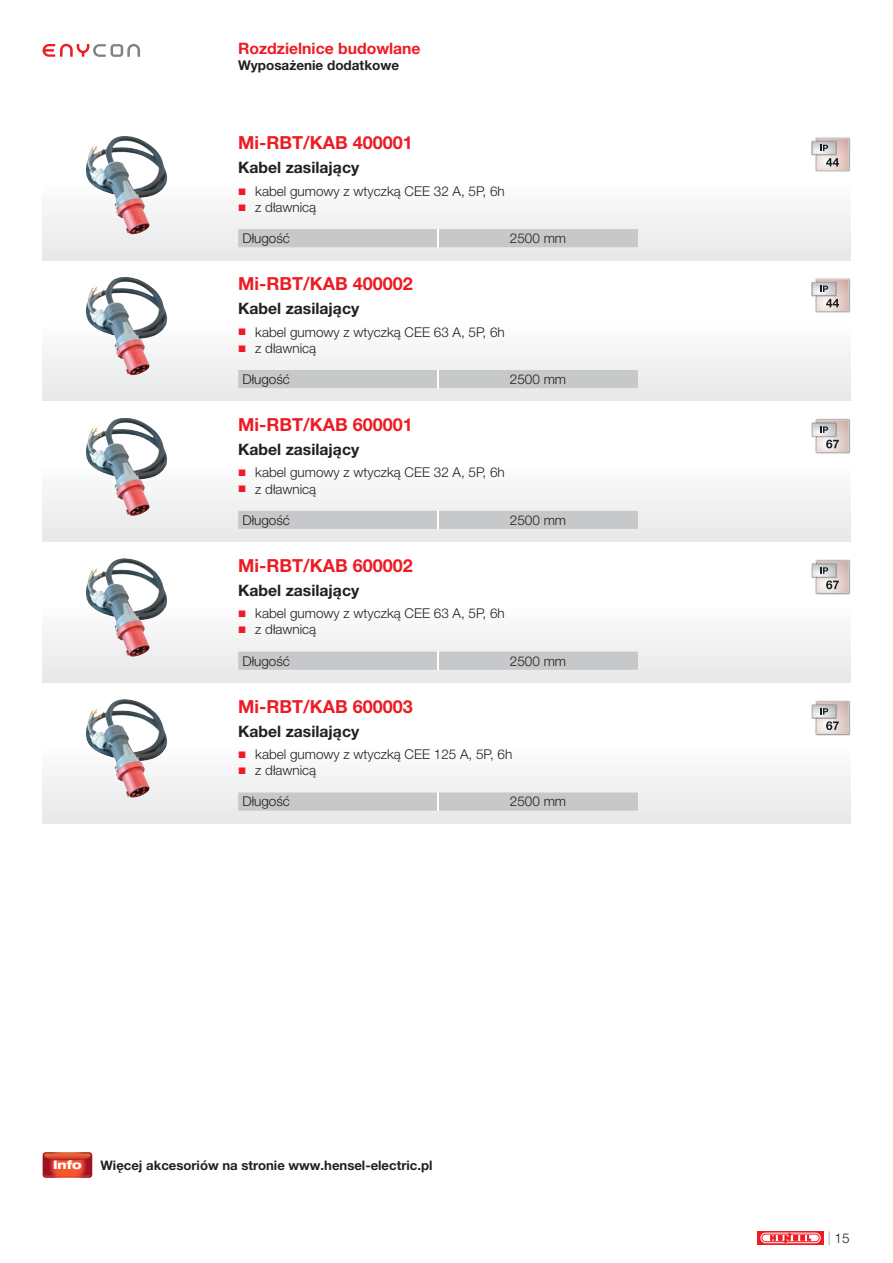
<style>
.page{position:relative;width:893px;height:1263px;background:#fff}
.page>*{position:absolute;margin:0;border:0;box-sizing:border-box;transform-origin:0 0}
.t1{font:700 18px "Helvetica Neue LT Pro";color:#ed1c24}
.t2{font:700 15.75px "Helvetica Neue LT Pro";color:#231f20}
.t3{font:700 15.75px "Helvetica Neue LT Pro";color:#ed1c24}
.t4{font:300 13.5px/16.2px "Helvetica Neue LT Pro";color:#231f20}
.t5{font:700 13.5px "Helvetica Neue LT Pro";color:#231f20}
.t6{font:700 13.2px "Helvetica Neue LT Pro";color:#231f20}
.t7{font:800 expanded 11.85px "Helvetica Neue LT Pro";color:#fff}
.s1{color:#939598}
</style>
<div class="page">
<svg style="left:757px;top:1231px;width:67px;height:13px"></svg>
<svg style="left:761px;top:1233px;width:59px;height:10px"></svg>
<svg style="left:43px;top:44px;width:97px;height:13px"></svg>
<div style="left:43px;top:184px;width:807px;height:76px;background:#f2f2f3"></div>
<img style="left:85px;top:136px;width:82px;height:98px">
<img style="left:815px;top:137px;width:35px;height:35px">
<img style="left:811px;top:141px;width:1px;height:14px">
<svg style="left:812px;top:138px;width:37px;height:32px"></svg>
<div style="left:238px;top:229px;width:400px;height:18px;background:#c6c8ca"></div>
<div style="left:43px;top:324px;width:807px;height:77px;background:#f3f3f3"></div>
<img style="left:85px;top:277px;width:82px;height:98px">
<img style="left:815px;top:278px;width:35px;height:35px">
<img style="left:811px;top:282px;width:1px;height:14px">
<svg style="left:812px;top:279px;width:37px;height:32px"></svg>
<div style="left:238px;top:370px;width:400px;height:18px;background:#c6c8ca"></div>
<div style="left:43px;top:465px;width:807px;height:77px;background:#f3f3f3"></div>
<img style="left:85px;top:418px;width:82px;height:98px">
<img style="left:815px;top:418px;width:35px;height:36px">
<img style="left:811px;top:422px;width:1px;height:15px">
<svg style="left:812px;top:420px;width:37px;height:32px"></svg>
<div style="left:238px;top:511px;width:400px;height:18px;background:#c6c8ca"></div>
<div style="left:43px;top:606px;width:807px;height:77px;background:#f3f3f3"></div>
<img style="left:85px;top:559px;width:82px;height:98px">
<img style="left:815px;top:559px;width:35px;height:36px">
<img style="left:811px;top:563px;width:1px;height:15px">
<svg style="left:812px;top:561px;width:37px;height:32px"></svg>
<div style="left:238px;top:652px;width:400px;height:18px;background:#c6c8ca"></div>
<div style="left:43px;top:747px;width:807px;height:76px;background:#f3f3f3"></div>
<img style="left:85px;top:700px;width:82px;height:98px">
<img style="left:815px;top:700px;width:35px;height:36px">
<img style="left:811px;top:704px;width:1px;height:15px">
<svg style="left:812px;top:702px;width:37px;height:32px"></svg>
<div style="left:238px;top:793px;width:400px;height:18px;background:#c6c8ca"></div>
<svg style="left:43px;top:1152px;width:49px;height:26px"></svg>
<svg style="left:44px;top:1153px;width:47px;height:8px"></svg>
<svg style="left:44px;top:1175px;width:46px;height:2px"></svg>
<p class="t3" style="left:238px;top:43px;width:184px">Rozdzielnice budowlane</p>
<p class="t5" style="left:238px;top:60px;width:162px">Wyposażenie dodatkowe</p>
<h1 class="t1" style="left:238px;top:136px;width:176px">Mi-RBT/KAB 400001</h1>
<p class="t2" style="left:238px;top:162px;width:122px">Kabel zasilający</p>
<p class="t4" style="left:255px;top:184px;width:251px">kabel gumowy z wtyczką CEE 32 A, 5P, 6h z dławnicą</p>
<p class="t4" style="left:242px;top:232px;width:49px">Długość</p>
<p class="t4" style="left:510px;top:232px;width:58px">2500 mm</p>
<h1 class="t1" style="left:238px;top:277px;width:176px">Mi-RBT/KAB 400002</h1>
<p class="t2" style="left:238px;top:303px;width:122px">Kabel zasilający</p>
<p class="t4" style="left:255px;top:325px;width:251px">kabel gumowy z wtyczką CEE 63 A, 5P, 6h z dławnicą</p>
<p class="t4" style="left:242px;top:373px;width:49px">Długość</p>
<p class="t4" style="left:510px;top:373px;width:58px">2500 mm</p>
<h1 class="t1" style="left:238px;top:418px;width:176px">Mi-RBT/KAB 600001</h1>
<p class="t2" style="left:238px;top:444px;width:122px">Kabel zasilający</p>
<p class="t4" style="left:255px;top:466px;width:251px">kabel gumowy z wtyczką CEE 32 A, 5P, 6h z dławnicą</p>
<p class="t4" style="left:242px;top:513px;width:49px">Długość</p>
<p class="t4" style="left:510px;top:513px;width:58px">2500 mm</p>
<h1 class="t1" style="left:238px;top:559px;width:176px">Mi-RBT/KAB 600002</h1>
<p class="t2" style="left:238px;top:585px;width:122px">Kabel zasilający</p>
<p class="t4" style="left:255px;top:607px;width:251px">kabel gumowy z wtyczką CEE 63 A, 5P, 6h z dławnicą</p>
<p class="t4" style="left:242px;top:654px;width:49px">Długość</p>
<p class="t4" style="left:510px;top:654px;width:58px">2500 mm</p>
<h1 class="t1" style="left:238px;top:700px;width:176px">Mi-RBT/KAB 600003</h1>
<p class="t2" style="left:238px;top:725px;width:122px">Kabel zasilający</p>
<p class="t4" style="left:255px;top:748px;width:259px">kabel gumowy z wtyczką CEE 125 A, 5P, 6h z dławnicą</p>
<p class="t4" style="left:242px;top:795px;width:49px">Długość</p>
<p class="t4" style="left:510px;top:795px;width:58px">2500 mm</p>
<p class="t7" style="left:53px;top:1158px;width:30px">Info</p>
<p class="t6" style="left:101px;top:1160px;width:333px">Więcej akcesoriów na stronie www.hensel-electric.pl</p>
<p class="t4" style="left:828px;top:1231px;width:23px"><span class="s1">|</span> 15</p>
</div>
